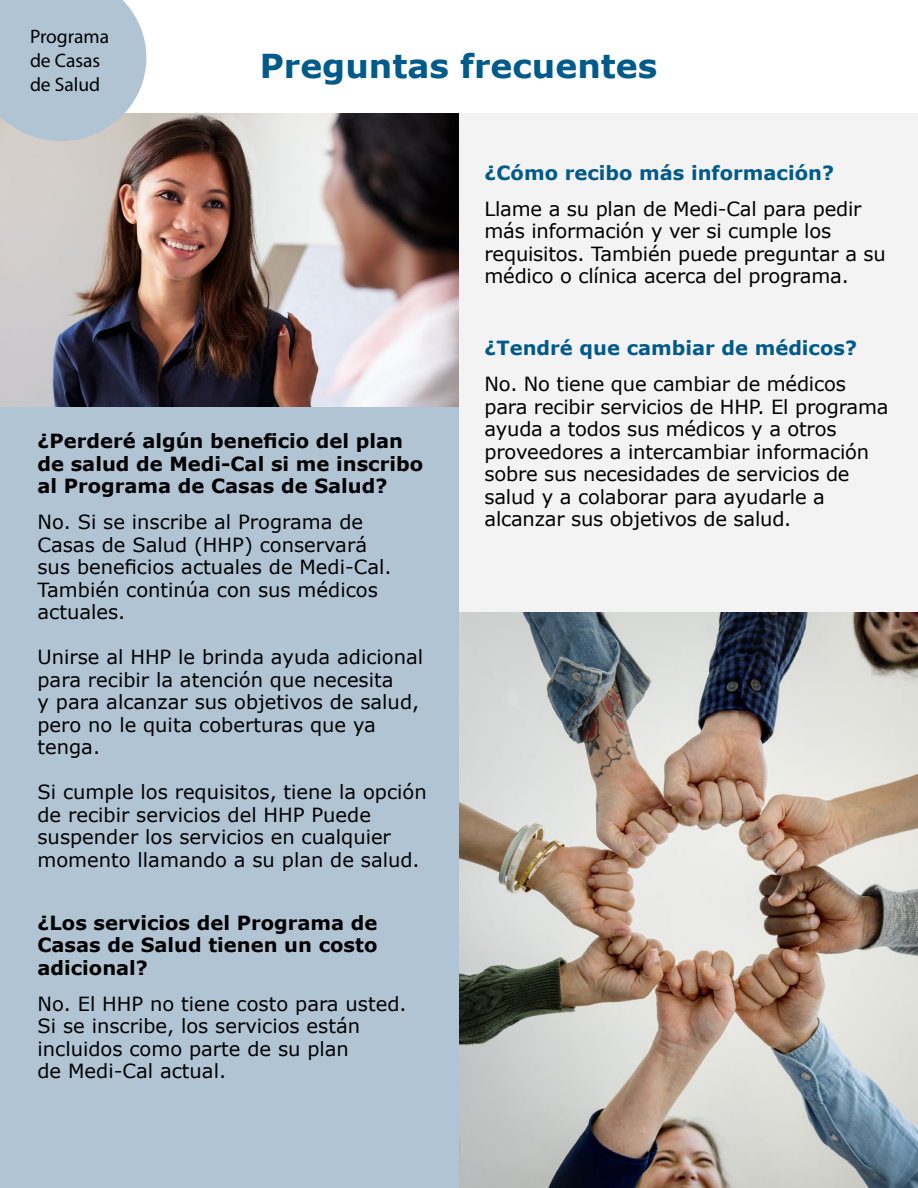
<style>
.page{position:relative;width:918px;height:1188px;background:#fff}
.page>*{position:absolute;margin:0;border:0;box-sizing:border-box;transform-origin:0 0}
.t1{font:700 33px "Verdana";color:#005a8a}
.t2{font:19.5px/22.5px "Verdana";color:#000}
.t3{font:700 19.5px/22.5px "Verdana";color:#000}
.t4{font:700 19.5px "Verdana";color:#005a8a}
.t5{font:19.5px/24px "Myriad Pro";color:#000}
</style>
<div class="page">
<img style="left:0;top:113px;width:459px;height:295px">
<svg style="left:0;top:0;width:146px;height:141px;background:#b6c6d3"></svg>
<div style="left:0;top:408px;width:459px;height:780px;background:#b1c4d4"></div>
<div style="left:459px;top:113px;width:459px;height:509px;background:#f4f3f3"></div>
<img style="left:459px;top:612px;width:459px;height:576px">
<p class="t5" style="left:30px;top:24px;width:81px">Programa de Casas de Salud</p>
<h2 class="t1" style="left:260px;top:43px;width:399px">Preguntas frecuentes</h2>
<h3 class="t4" style="left:484px;top:159px;width:351px">¿Cómo recibo más información?</h3>
<p class="t2" style="left:484px;top:197px;width:403px">Llame a su plan de Medi-Cal para pedir más información y ver si cumple los requisitos. También puede preguntar a su médico o clínica acerca del programa.</p>
<h3 class="t3" style="left:38px;top:429px;width:387px">¿Perderé algún beneficio del plan de salud de Medi-Cal si me inscribo al Programa de Casas de Salud?</h3>
<p class="t2" style="left:38px;top:511px;width:356px">No. Si se inscribe al Programa de<br>Casas de Salud (HHP) conservará sus beneficios actuales de Medi-Cal.<br>También continúa con sus médicos actuales.</p>
<p class="t2" style="left:38px;top:646px;width:387px">Unirse al HHP le brinda ayuda adicional para recibir la atención que necesita<br>y para alcanzar sus objetivos de salud, pero no le quita coberturas que ya tenga.</p>
<p class="t2" style="left:38px;top:781px;width:391px">Si cumple los requisitos, tiene la opción de recibir servicios del HHP Puede suspender los servicios en cualquier momento llamando a su plan de salud.</p>
<p class="t3" style="left:38px;top:911px;width:341px;text-align:justify">¿Los servicios del Programa de Casas de Salud tienen un costo adicional?</p>
<p class="t2" style="left:38px;top:992px;width:371px">No. El HHP no tiene costo para usted.<br>Si se inscribe, los servicios están incluidos como parte de su plan<br>de Medi-Cal actual.</p>
<p class="t4" style="left:484px;top:334px;width:374px">¿Tendré que cambiar de médicos?</p>
<p class="t2" style="left:484px;top:373px;width:406px">No. No tiene que cambiar de médicos para recibir servicios de HHP. El programa ayuda a todos sus médicos y a otros proveedores a intercambiar información sobre sus necesidades de servicios de salud y a colaborar para ayudarle a alcanzar sus objetivos de salud.</p>
</div>
